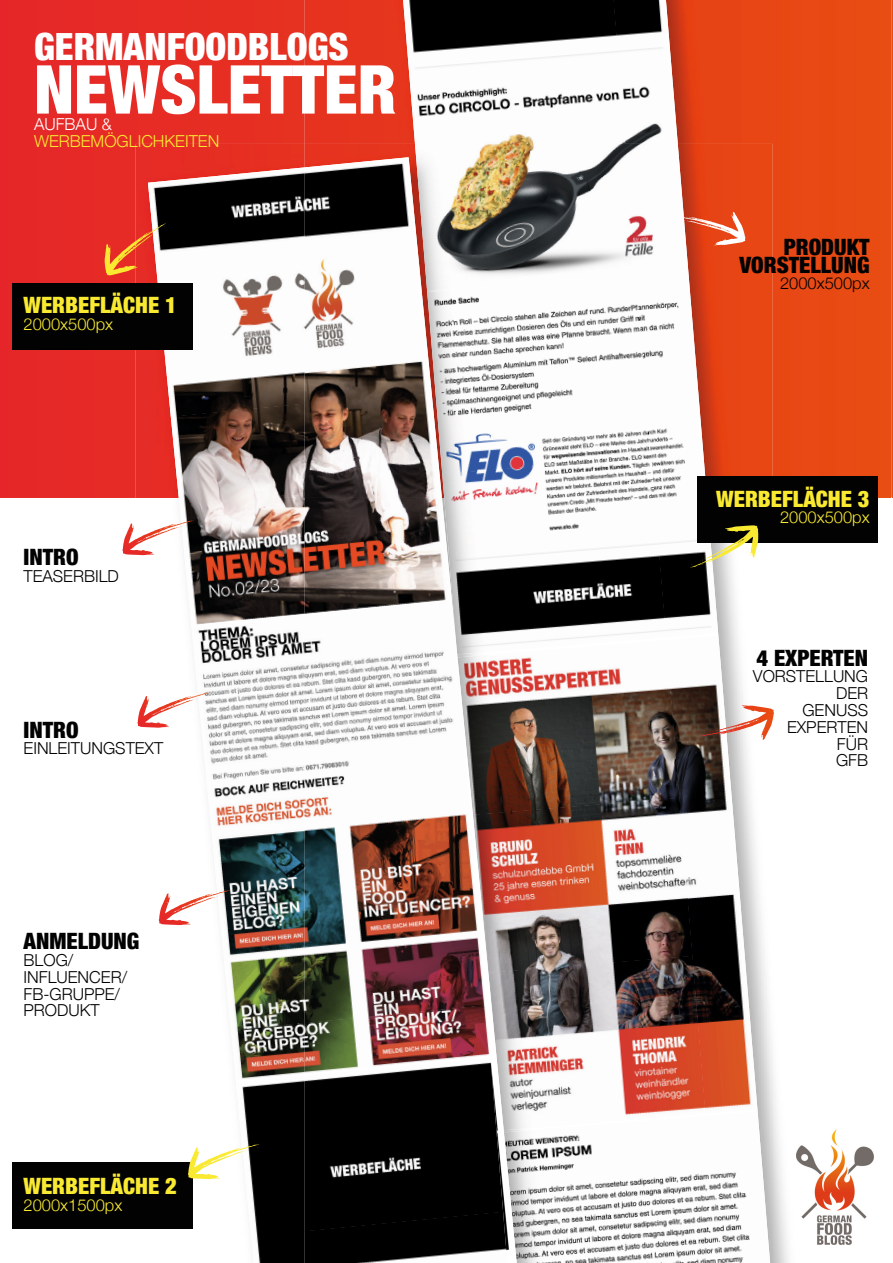
<style>
.page{position:relative;width:893px;height:1263px;background:#fff}
.page>*{position:absolute;margin:0;border:0;box-sizing:border-box;transform-origin:0 0}
.t1{font:900 condensed 67.5px "Helvetica Neue";color:#fff}
.t2{font:900 condensed 37.5px "Helvetica Neue";color:#fff}
.t3{font:900 condensed 22.5px/18px "Helvetica Neue";color:#020203;text-align:right}
.t4{font:900 condensed 22.5px "Helvetica Neue";color:#f9ea31}
.t5{font:300 16.5px/16.8px "Helvetica Neue";color:#020203;text-align:right}
.t6{font:300 16.5px "Helvetica Neue";color:#f9ea31}
.t7{font:300 16.5px "Helvetica Neue";color:#fff}
</style>
<div class="page">
<div style="left:0;top:0;width:893px;height:498px;background:#e62b27"></div>
<img style="left:773px;top:709px;width:101px;height:554px">
<img style="left:305px;top:0;width:586px;height:498px">
<img style="left:403px;top:0;width:210px;height:144px">
<img style="left:613px;top:0;width:65px;height:144px">
<img style="left:135px;top:549px;width:74px;height:680px">
<div style="left:135px;top:144px;width:170px;height:354px;background:#e62c25"></div>
<img style="left:718px;top:569px;width:55px;height:171px">
<img style="left:305px;top:144px;width:110px;height:13px">
<img style="left:688px;top:144px;width:85px;height:333px">
<img style="left:415px;top:144px;width:273px;height:126px">
<img style="left:452px;top:498px;width:202px;height:135px">
<img style="left:654px;top:498px;width:64px;height:134px">
<img style="left:437px;top:292px;width:199px;height:165px">
<img style="left:636px;top:271px;width:71px;height:227px">
<img style="left:442px;top:457px;width:213px;height:41px">
<img style="left:437px;top:270px;width:251px;height:22px">
<img style="left:496px;top:657px;width:170px;height:141px">
<img style="left:666px;top:636px;width:91px;height:473px">
<img style="left:496px;top:798px;width:197px;height:158px">
<img style="left:496px;top:956px;width:210px;height:153px">
<img style="left:469px;top:633px;width:249px;height:24px">
<img style="left:517px;top:1111px;width:253px;height:152px">
<img style="left:504px;top:1109px;width:254px;height:23px">
<img style="left:179px;top:498px;width:126px;height:127px">
<img style="left:148px;top:167px;width:157px;height:250px">
<img style="left:171px;top:403px;width:134px;height:95px">
<img style="left:305px;top:498px;width:147px;height:102px">
<img style="left:305px;top:157px;width:132px;height:292px">
<img style="left:305px;top:449px;width:137px;height:49px">
<img style="left:191px;top:626px;width:114px;height:303px">
<img style="left:221px;top:921px;width:84px;height:102px">
<img style="left:236px;top:1023px;width:69px;height:51px">
<img style="left:305px;top:600px;width:164px;height:202px">
<img style="left:305px;top:802px;width:152px;height:203px">
<img style="left:305px;top:1005px;width:152px;height:50px">
<img style="left:457px;top:657px;width:39px;height:398px">
<svg style="left:456px;top:647px;width:2px;height:10px"></svg>
<img style="left:191px;top:614px;width:114px;height:12px">
<img style="left:305px;top:600px;width:147px;height:15px">
<img style="left:242px;top:1083px;width:63px;height:180px">
<div style="left:305px;top:1076px;width:192px;height:135px;background:#000001"></div>
<img style="left:305px;top:1211px;width:192px;height:52px">
<img style="left:490px;top:1057px;width:14px;height:74px">
<img style="left:497px;top:1132px;width:20px;height:130px">
<svg style="left:496px;top:1130px;width:8px;height:3px"></svg>
<img style="left:241px;top:1074px;width:64px;height:9px">
<img style="left:305px;top:1055px;width:185px;height:21px">
<svg style="left:105px;top:223px;width:61px;height:52px;background:#de6141"></svg>
<svg style="left:671px;top:212px;width:74px;height:33px"></svg>
<svg style="left:699px;top:705px;width:67px;height:34px"></svg>
<svg style="left:123px;top:520px;width:71px;height:27px"></svg>
<svg style="left:138px;top:692px;width:71px;height:27px"></svg>
<svg style="left:159px;top:890px;width:71px;height:27px"></svg>
<img style="left:797px;top:1129px;width:76px;height:115px">
<div style="left:12px;top:283px;width:180px;height:66px;background:#020203"></div>
<div style="left:12px;top:1162px;width:180px;height:66px;background:#020203"></div>
<div style="left:698px;top:477px;width:180px;height:66px;background:#020203"></div>
<svg style="left:188px;top:1144px;width:71px;height:35px"></svg>
<svg style="left:690px;top:525px;width:68px;height:44px"></svg>
<h2 class="t2" style="left:34px;top:23px;width:316px">GERMANFOODBLOGS</h2>
<h1 class="t1" style="left:34px;top:48px;width:364px">NEWSLETTER</h1>
<p class="t7" style="left:34px;top:114px;width:79px">AUFBAU &amp;</p>
<p class="t6" style="left:34px;top:131px;width:187px">WERBEMÖGLICHKEITEN</p>
<h3 class="t4" style="left:24px;top:291px;width:155px">WERBEFLÄCHE 1</h3>
<p class="t6" style="left:24px;top:314px;width:91px">2000x500px</p>
<h3 class="t3" style="left:24px;top:548px;width:56px">INTRO</h3>
<p class="t5" style="left:24px;top:567px;width:97px">TEASERBILD</p>
<h3 class="t3" style="left:24px;top:720px;width:56px">INTRO</h3>
<p class="t5" style="left:24px;top:740px;width:141px">EINLEITUNGSTEXT</p>
<h3 class="t3" style="left:24px;top:932px;width:117px">ANMELDUNG</h3>
<p class="t5" style="left:24px;top:951px;width:105px;text-align:left">BLOG/<br>INFLUENCER/<br>FB-GRUPPE/<br>PRODUKT</p>
<h3 class="t4" style="left:24px;top:1172px;width:155px">WERBEFLÄCHE 2</h3>
<p class="t6" style="left:24px;top:1194px;width:100px">2000x1500px</p>
<h3 class="t3" style="left:740px;top:237px;width:132px">PRODUKT<br>VORSTELLUNG</h3>
<p class="t5" style="left:780px;top:275px;width:91px">2000x500px</p>
<h3 class="t4" style="left:716px;top:485px;width:155px">WERBEFLÄCHE 3</h3>
<p class="t6" style="left:780px;top:507px;width:91px">2000x500px</p>
<h3 class="t3" style="left:756px;top:648px;width:113px">4 EXPERTEN</h3>
<p class="t5" style="left:753px;top:668px;width:117px">VORSTELLUNG<br>DER<br>GENUSS<br>EXPERTEN<br>FÜR<br>GFB</p>
</div>
